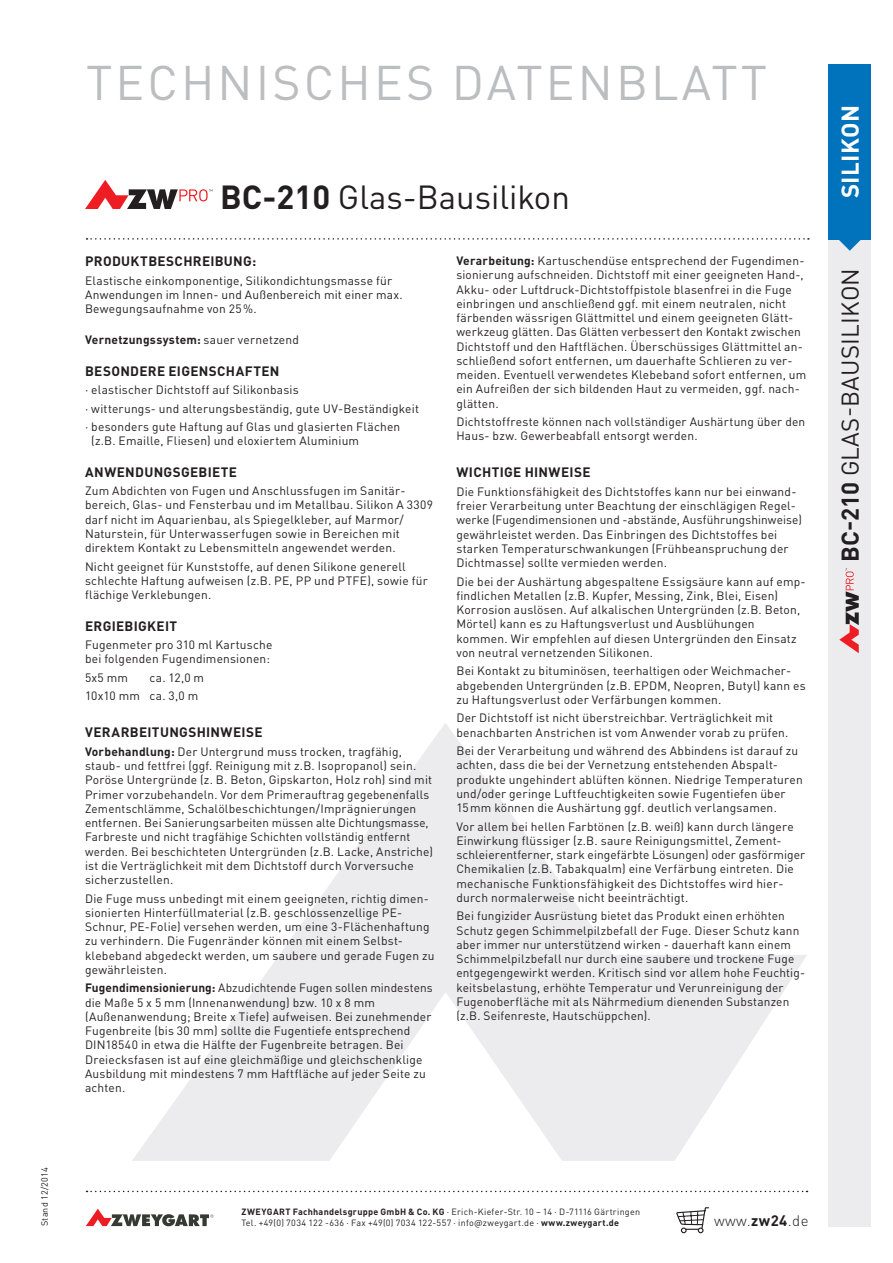
<style>
.page{position:relative;width:893px;height:1263px;background:#fff}
.page>*{position:absolute;margin:0;border:0;box-sizing:border-box;transform-origin:0 0}
.t1{font:48px "DIN Pro";letter-spacing:.065em;color:#bcbdc0}
.t2{font:33px "DIN Pro";color:#231f20}
.t3{font:24px "DIN Pro";letter-spacing:.01em;color:#231f20}
.t4{font:700 24px "DIN Pro";letter-spacing:.02em;color:#fff}
.t5{font:300 15px "DIN Pro";color:#231f20}
.t6{font:700 13.5px "DIN Pro";letter-spacing:.02em;color:#231f20}
.t7{font:12px/14.2px "DIN Pro";letter-spacing:.015em;color:#231f20}
.t8{font:700 12px "DIN Pro";letter-spacing:.02em;color:#231f20}
.t9{font:9px "DIN Pro";letter-spacing:.025em;color:#231f20}
.s1{font-weight:700}
.s2{font-weight:400}
</style>
<div class="page">
<svg style="left:132px;top:723px;width:675px;height:438px"></svg>
<svg style="left:87px;top:1191px;width:720px;height:1px"></svg>
<svg style="left:86px;top:1209px;width:127px;height:17px"></svg>
<svg style="left:676px;top:1207px;width:33px;height:27px"></svg>
<div style="left:828px;top:64px;width:43px;height:1162px;background:#ececee"></div>
<svg style="left:87px;top:238px;width:722px;height:2px"></svg>
<div style="left:828px;top:64px;width:43px;height:176px;background:#0073bc"></div>
<svg style="left:839px;top:240px;width:22px;height:11px"></svg>
<svg style="left:839px;top:568px;width:20px;height:85px"></svg>
<svg style="left:85px;top:180px;width:128px;height:29px"></svg>
<p class="t9" style="left:38px;top:1226px;width:60px;rotate:-90deg">Stand 12/2014</p>
<h1 class="t1" style="left:86px;top:45px;width:683px">TECHNISCHES DATENBLATT</h1>
<h2 class="t2" style="left:220px;top:171px;width:351px"><span class="s1">BC-210</span> Glas-Bausilikon</h2>
<p class="t6" style="left:85px;top:250px;width:173px">PRODUKTBESCHREIBUNG:</p>
<p class="t7" style="left:85px;top:272px;width:319px">Elastische einkomponentige, Silikondichtungsmasse für<br>Anwendungen im Innen- und Außenbereich mit einer max.<br>Bewegungsaufnahme von 25%.</p>
<p class="t8" style="left:85px;top:330px;width:215px">Vernetzungssystem: <span class="s2">sauer vernetzend</span></p>
<p class="t6" style="left:85px;top:360px;width:196px">BESONDERE EIGENSCHAFTEN</p>
<p class="t7" style="left:85px;top:379px;width:335px;line-height:18.5px">· elastischer Dichtstoff auf Silikonbasis<br>· witterungs- und alterungsbeständig, gute UV-Beständigkeit · besonders gute Haftung auf Glas und glasierten Flächen</p>
<p class="t7" style="left:91px;top:433px;width:269px">(z.B. Emaille, Fliesen) und eloxiertem Aluminium</p>
<p class="t6" style="left:85px;top:461px;width:153px">ANWENDUNGSGEBIETE</p>
<p class="t7" style="left:85px;top:483px;width:350px">Zum Abdichten von Fugen und Anschlussfugen im Sanitär&shy;bereich, Glas- und Fensterbau und im Metallbau. Silikon A 3309 darf nicht im Aquarienbau, als Spiegelkleber, auf Marmor/ Naturstein, für Unterwasserfugen sowie in Bereichen mit direktem Kontakt zu Lebensmitteln angewendet werden.</p>
<p class="t7" style="left:85px;top:558px;width:344px">Nicht geeignet für Kunststoffe, auf denen Silikone generell schlechte Haftung aufweisen (z.B. PE, PP und PTFE), sowie für flächige Verklebungen.</p>
<p class="t6" style="left:85px;top:614px;width:94px">ERGIEBIGKEIT</p>
<p class="t7" style="left:85px;top:636px;width:189px">Fugenmeter pro 310 ml Kartusche bei folgenden Fugendimensionen:</p>
<p class="t7" style="left:85px;top:669px;width:44px">5x5 mm</p>
<p class="t7" style="left:85px;top:667px;width:121px;line-height:18.5px;text-indent:64px">ca. 12,0 m<br>10x10 mm ca. 3,0 m</p>
<p class="t6" style="left:85px;top:721px;width:179px">VERARBEITUNGSHINWEISE</p>
<p class="t7" style="left:85px;top:743px;width:349px"><span class="s1">Vorbehandlung:</span> Der Untergrund muss trocken, tragfähig, staub- und fettfrei (ggf. Reinigung mit z.B. Isopropanol) sein.<br>Poröse Untergründe (z. B. Beton, Gipskarton, Holz roh) sind mit Primer vorzubehandeln. Vor dem Primerauftrag gegebenenfalls Zementschlämme, Schalölbeschichtungen/Imprägnierungen entfernen. Bei Sanierungsarbeiten müssen alte Dichtungsmasse, Farbreste und nicht tragfähige Schichten vollständig entfernt werden. Bei beschichteten Untergründen (z.B. Lacke, Anstriche) ist die Verträglichkeit mit dem Dichtstoff durch Vorversuche sicherzustellen.</p>
<p class="t7" style="left:85px;top:890px;width:351px">Die Fuge muss unbedingt mit einem geeigneten, richtig dimen&shy;sionierten Hinterfüllmaterial (z.B. geschlossenzellige PE-Schnur, PE-Folie) versehen werden, um eine 3-Flächenhaftung zu verhindern. Die Fugenränder können mit einem Selbst&shy;klebeband abgedeckt werden, um saubere und gerade Fugen zu gewährleisten.</p>
<p class="t7" style="left:85px;top:980px;width:349px"><span class="s1">Fugendimensionierung:</span> Abzudichtende Fugen sollen mindestens die Maße 5 x 5 mm (Innenanwendung) bzw. 10 x 8 mm (Außenanwendung; Breite x Tiefe) aufweisen. Bei zunehmender Fugenbreite (bis 30 mm) sollte die Fugentiefe entsprechend DIN18540 in etwa die Hälfte der Fugenbreite betragen. Bei Dreiecksfasen ist auf eine gleichmäßige und gleichschenklige Ausbildung mit mindestens 7 mm Haftfläche auf jeder Seite zu achten.</p>
<p class="t7" style="left:456px;top:252px;width:351px"><span class="s1">Verarbeitung:</span> Kartuschendüse entsprechend der Fugendimen&shy;sionierung aufschneiden. Dichtstoff mit einer geeigneten Hand-, Akku- oder Luftdruck-Dichtstoffpistole blasenfrei in die Fuge einbringen und anschließend ggf. mit einem neutralen, nicht färbenden wässrigen Glättmittel und einem geeigneten Glätt&shy;werkzeug glätten. Das Glätten verbessert den Kontakt zwischen Dichtstoff und den Haftflächen. Überschüssiges Glättmittel an&shy;schließend sofort entfernen, um dauerhafte Schlieren zu ver&shy;meiden. Eventuell verwendetes Klebeband sofort entfernen, um ein Aufreißen der sich bildenden Haut zu vermeiden, ggf. nach&shy;glätten.</p>
<p class="t7" style="left:456px;top:413px;width:350px">Dichtstoffreste können nach vollständiger Aushärtung über den<br>Haus- bzw. Gewerbeabfall entsorgt werden.</p>
<p class="t6" style="left:456px;top:461px;width:136px">WICHTIGE HINWEISE</p>
<p class="t7" style="left:456px;top:483px;width:347px">Die Funktionsfähigkeit des Dichtstoffes kann nur bei einwand&shy;freier Verarbeitung unter Beachtung der einschlägigen Regel&shy;werke (Fugendimensionen und -abstände, Ausführungshinweise) gewährleistet werden. Das Einbringen des Dichtstoffes bei starken Temperaturschwankungen (Frühbeanspruchung der Dichtmasse) sollte vermieden werden.</p>
<p class="t7" style="left:456px;top:573px;width:351px">Die bei der Aushärtung abgespaltene Essigsäure kann auf emp&shy;findlichen Metallen (z.B. Kupfer, Messing, Zink, Blei, Eisen)<br>Korrosion auslösen. Auf alkalischen Untergründen (z.B. Beton, Mörtel) kann es zu Haftungsverlust und Ausblühungen kommen. Wir empfehlen auf diesen Untergründen den Einsatz von neutral vernetzenden Silikonen.</p>
<p class="t7" style="left:456px;top:663px;width:351px">Bei Kontakt zu bituminösen, teerhaltigen oder Weichmacher&shy;abgebenden Untergründen (z.B. EPDM, Neopren, Butyl) kann es zu Haftungsverlust oder Verfärbungen kommen.</p>
<p class="t7" style="left:456px;top:710px;width:334px">Der Dichtstoff ist nicht überstreichbar. Verträglichkeit mit benachbarten Anstrichen ist vom Anwender vorab zu prüfen.</p>
<p class="t7" style="left:456px;top:742px;width:348px">Bei der Verarbeitung und während des Abbindens ist darauf zu achten, dass die bei der Vernetzung entstehenden Abspalt&shy;produkte ungehindert ablüften können. Niedrige Temperaturen und/oder geringe Luftfeuchtigkeiten sowie Fugentiefen über 15mm können die Aushärtung ggf. deutlich verlangsamen.</p>
<p class="t7" style="left:456px;top:818px;width:350px">Vor allem bei hellen Farbtönen (z.B. weiß) kann durch längere Einwirkung flüssiger (z.B. saure Reinigungsmittel, Zement&shy;schleierentferner, stark eingefärbte Lösungen) oder gasförmiger Chemikalien (z.B. Tabakqualm) eine Verfärbung eintreten. Die mechanische Funktionsfähigkeit des Dichtstoffes wird hier&shy;durch normalerweise nicht beeinträchtigt.</p>
<p class="t7" style="left:456px;top:908px;width:350px">Bei fungizider Ausrüstung bietet das Produkt einen erhöhten Schutz gegen Schimmelpilzbefall der Fuge. Dieser Schutz kann aber immer nur unterstützend wirken - dauerhaft kann einem Schimmelpilzbefall nur durch eine saubere und trockene Fuge entgegengewirkt werden. Kritisch sind vor allem hohe Feuchtig&shy;keitsbelastung, erhöhte Temperatur und Verunreinigung der Fugenoberfläche mit als Nährmedium dienenden Substanzen (z.B. Seifenreste, Hautschüppchen).</p>
<h3 class="t4" style="left:830px;top:198px;width:95px;rotate:-90deg">SILIKON</h3>
<h3 class="t3" style="left:831px;top:562px;width:296px;rotate:-90deg"><span class="s1">BC-210</span> GLAS-BAUSILIKON</h3>
<p class="t9" style="left:241px;top:1205px;width:400px"><span class="s1">ZWEYGART Fachhandelsgruppe GmbH &amp; Co. KG</span> · Erich-Kiefer-Str. 10 – 14 · D-71116 Gärtringen</p>
<p class="t9" style="left:241px;top:1215px;width:379px">Tel. +49(0) 7034 122 -636 · Fax +49(0) 7034 122-557 · info@zweygart.de · <span class="s1">www.zweygart.de</span></p>
<p class="t5" style="left:714px;top:1209px;width:96px">www.<span class="s1">zw24</span>.de</p>
</div>
